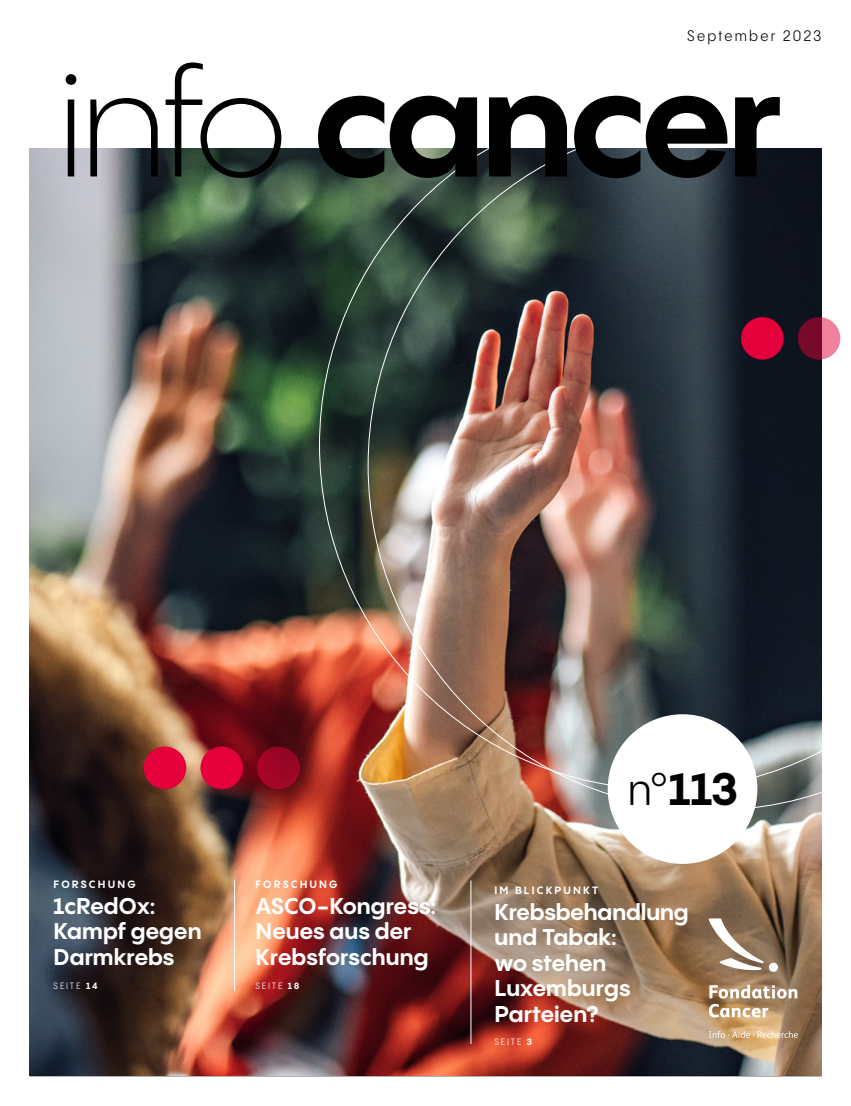
<style>
.page{position:relative;width:851px;height:1106px;background:#fff}
.page>*{position:absolute;margin:0;border:0;box-sizing:border-box;transform-origin:0 0}
.t1{font:700 45px "PP Pangram Sans";color:#000}
.t2{font:700 22.5px/25.5px "PP Pangram Sans";color:#fff}
.t3{font:15px "PP Pangram Sans Compact";letter-spacing:.15em;color:#000}
.t4{font:700 10.5px "PP Pangram Sans";letter-spacing:.2em;color:#fff}
.t5{font:9px "PP Pangram Sans Compact";letter-spacing:.2em;color:#fff}
.s1{font-family:"PP Pangram Sans";font-weight:700}
.s2{font-family:"PP Pangram Sans Compact";font-weight:400}
</style>
<div class="page">
<img style="left:30px;top:149px;width:791px;height:927px">
<img style="left:367px;top:789px;width:455px;height:21px">
<img style="left:319px;top:100px;width:522px;height:689px">
<hr style="left:234px;top:880px;width:1px;height:111px;background:#fff">
<hr style="left:470px;top:880px;width:1px;height:163px;background:#fff">
<svg style="left:66px;top:62px;width:713px;height:116px"></svg>
<div style="left:200px;top:746px;width:43px;height:43px;background:#e4003b;border-radius:50%"></div>
<div style="left:257px;top:746px;width:43px;height:43px;background:#9e0526;border-radius:50%"></div>
<div style="left:144px;top:746px;width:42px;height:43px;background:#e4003b;border-radius:50%"></div>
<div style="left:741px;top:317px;width:42px;height:42px;background:#e4003b;border-radius:50%"></div>
<svg style="left:797px;top:317px;width:43px;height:42px"></svg>
<div style="left:607px;top:714px;width:150px;height:150px;background:#fff;border-radius:50%"></div>
<svg style="left:708px;top:1031px;width:89px;height:6px"></svg>
<svg style="left:768px;top:962px;width:10px;height:9px"></svg>
<svg style="left:708px;top:918px;width:55px;height:53px"></svg>
<svg style="left:708px;top:984px;width:89px;height:33px"></svg>
<p class="t3" style="left:687px;top:27px;width:135px">September 2023</p>
<p class="t4" style="left:54px;top:878px;width:83px">FORSCHUNG</p>
<p class="t2" style="left:54px;top:892px;width:149px">1cRedOx:<br>Kampf gegen<br>Darmkrebs</p>
<p class="t5" style="left:54px;top:980px;width:46px">SEITE <span class="s1">14</span></p>
<p class="t4" style="left:255px;top:878px;width:83px">FORSCHUNG</p>
<p class="t2" style="left:255px;top:892px;width:182px">ASCO-Kongress:<br>Neues aus der<br>Krebsforschung</p>
<p class="t5" style="left:255px;top:980px;width:45px">SEITE <span class="s1">18</span></p>
<h1 class="t1" style="left:628px;top:760px;width:111px"><span class="s2">n°</span>113</h1>
<p class="t4" style="left:494px;top:883px;width:105px">IM BLICKPUNKT</p>
<p class="t2" style="left:494px;top:898px;width:196px">Krebsbehandlung und Tabak:<br>wo stehen<br>Luxemburgs<br>Parteien?</p>
<p class="t5" style="left:494px;top:1036px;width:39px">SEITE <span class="s1">3</span></p>
</div>
